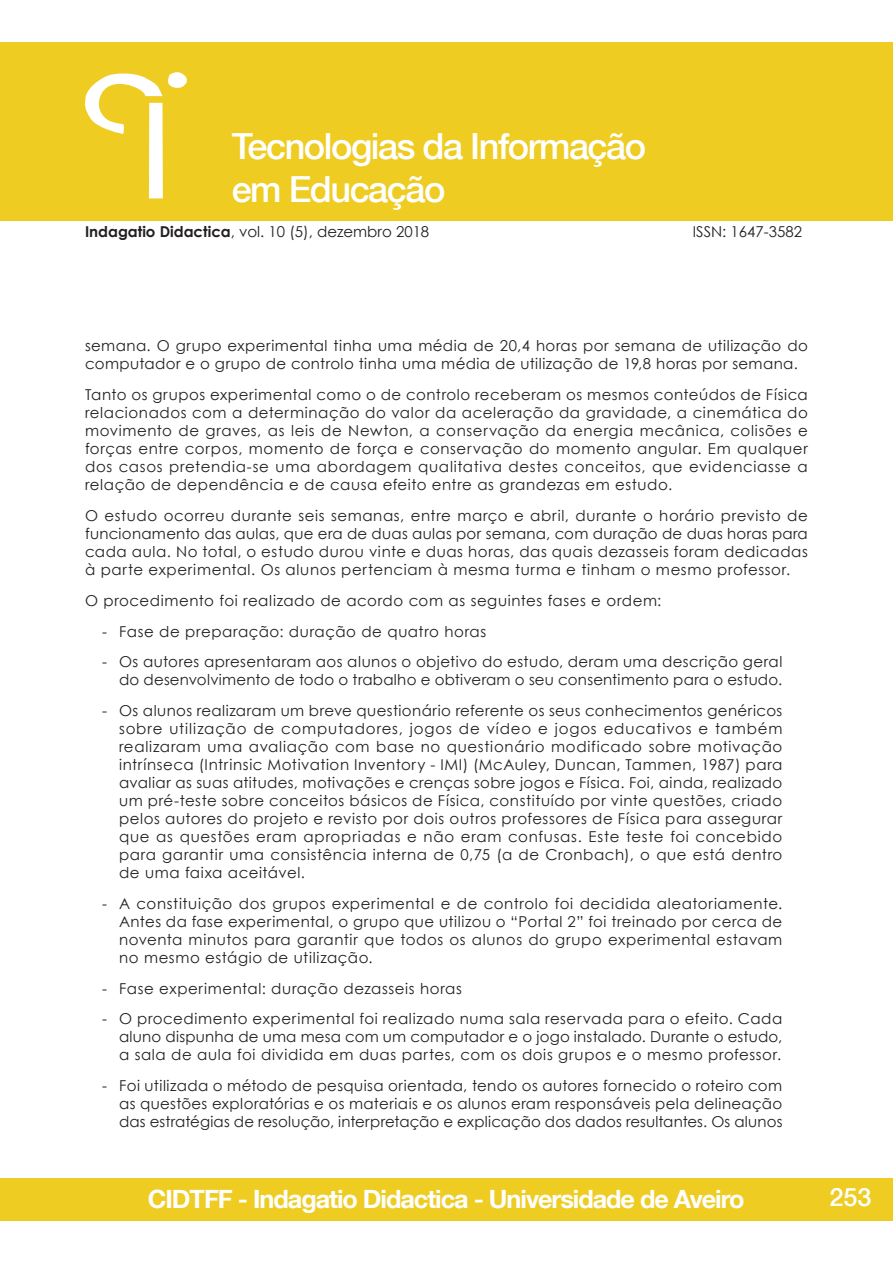
<style>
.page{position:relative;width:893px;height:1263px;background:#fff}
.page>*{position:absolute;margin:0;border:0;box-sizing:border-box;transform-origin:0 0}
.t1{font:500 36px/43.2px "Helvetica Neue LT Com";letter-spacing:-.04em;color:#fff}
.t2{font:700 25.2px "Helvetica Neue LT Com";letter-spacing:-.04em;color:#fff}
.t3{font:500 25.2px "Helvetica Neue LT Com";color:#fff}
.paragrafo_Bullets{font:15px/18px "Century Gothic";letter-spacing:.025em;color:#231f20;text-align:justify}
.paragrafos{font:15px/18px "Century Gothic";letter-spacing:.03em;color:#231f20;text-align:justify}
.paragrafo_Bullets-2{font:15px "Century Gothic";color:#231f20}
.s1{font-weight:700}
</style>
<div class="page">
<div style="left:0;top:43px;width:893px;height:178px;background:#efcc22"></div>
<div style="left:0;top:1178px;width:893px;height:42px;background:#efcc22"></div>
<div style="left:149px;top:103px;width:14px;height:95px;background:#fff"></div>
<svg style="left:85px;top:72px;width:102px;height:62px"></svg>
<h1 class="t1" style="left:232px;top:124px;width:416px">Tecnologias da Informação em Educação</h1>
<p class="paragrafo_Bullets-2" style="left:85px;top:221px;width:346px"><span class="s1">Indagatio Didactica</span>, vol. 10 (5), dezembro 2018</p>
<p class="paragrafo_Bullets-2" style="left:693px;top:221px;width:111px">ISSN: 1647-3582</p>
<p class="paragrafos" style="left:85px;top:337px;width:724px">semana. O grupo experimental tinha uma média de 20,4 horas por semana de utilização do computador e o grupo de controlo tinha uma média de utilização de 19,8 horas por semana.</p>
<p class="paragrafos" style="left:85px;top:386px;width:724px">Tanto os grupos experimental como o de controlo receberam os mesmos conteúdos de Física relacionados com a determinação do valor da aceleração da gravidade, a cinemática do movimento de graves, as leis de Newton, a conservação da energia mecânica, colisões e forças entre corpos, momento de força e conservação do momento angular. Em qualquer dos casos pretendia-se uma abordagem qualitativa destes conceitos, que evidenciasse a relação de dependência e de causa efeito entre as grandezas em estudo.</p>
<p class="paragrafos" style="left:85px;top:506px;width:724px">O estudo ocorreu durante seis semanas, entre março e abril, durante o horário previsto de funcionamento das aulas, que era de duas aulas por semana, com duração de duas horas para cada aula. No total, o estudo durou vinte e duas horas, das quais dezasseis foram dedicadas à parte experimental. Os alunos pertenciam à mesma turma e tinham o mesmo professor.</p>
<p class="paragrafos" style="left:85px;top:591px;width:578px">O procedimento foi realizado de acordo com as seguintes fases e ordem:</p>
<p class="paragrafo_Bullets" style="left:102px;top:622px;width:386px">- Fase de preparação: duração de quatro horas</p>
<p class="paragrafo_Bullets" style="left:102px;top:653px;width:682px;text-align:right">- Os autores apresentaram aos alunos o objetivo do estudo, deram uma descrição geral do desenvolvimento de todo o trabalho e obtiveram o seu consentimento para o estudo.</p>
<p class="paragrafo_Bullets" style="left:119px;top:701px;width:665px;text-indent:-17px">- Os alunos realizaram um breve questionário referente os seus conhecimentos genéricos sobre utilização de computadores, jogos de vídeo e jogos educativos e também realizaram uma avaliação com base no questionário modificado sobre motivação intrínseca (Intrinsic Motivation Inventory - IMI) (McAuley, Duncan, Tammen, 1987) para avaliar as suas atitudes, motivações e crenças sobre jogos e Física. Foi, ainda, realizado um pré-teste sobre conceitos básicos de Física, constituído por vinte questões, criado pelos autores do projeto e revisto por dois outros professores de Física para assegurar que as questões eram apropriadas e não eram confusas. Este teste foi concebido para garantir uma consistência interna de 0,75 (α de Cronbach), o que está dentro de uma faixa aceitável.</p>
<p class="paragrafo_Bullets" style="left:119px;top:894px;width:665px;text-indent:-17px">- A constituição dos grupos experimental e de controlo foi decidida aleatoriamente.<br>Antes da fase experimental, o grupo que utilizou o “Portal 2” foi treinado por cerca de noventa minutos para garantir que todos os alunos do grupo experimental estavam no mesmo estágio de utilização.</p>
<p class="paragrafo_Bullets" style="left:102px;top:979px;width:361px">- Fase experimental: duração dezasseis horas</p>
<p class="paragrafo_Bullets" style="left:119px;top:1010px;width:665px;text-indent:-17px">- O procedimento experimental foi realizado numa sala reservada para o efeito. Cada aluno dispunha de uma mesa com um computador e o jogo instalado. Durante o estudo, a sala de aula foi dividida em duas partes, com os dois grupos e o mesmo professor.</p>
<p class="paragrafo_Bullets" style="left:119px;top:1076px;width:665px;text-indent:-17px">- Foi utilizada o método de pesquisa orientada, tendo os autores fornecido o roteiro com as questões exploratórias e os materiais e os alunos eram responsáveis pela delineação das estratégias de resolução, interpretação e explicação dos dados resultantes. Os alunos</p>
<h2 class="t2" style="left:148px;top:1183px;width:598px">CIDTFF - Indagatio Didactica - Universidade de Aveiro</h2>
<h2 class="t3" style="left:829px;top:1181px;width:44px">253</h2>
</div>
